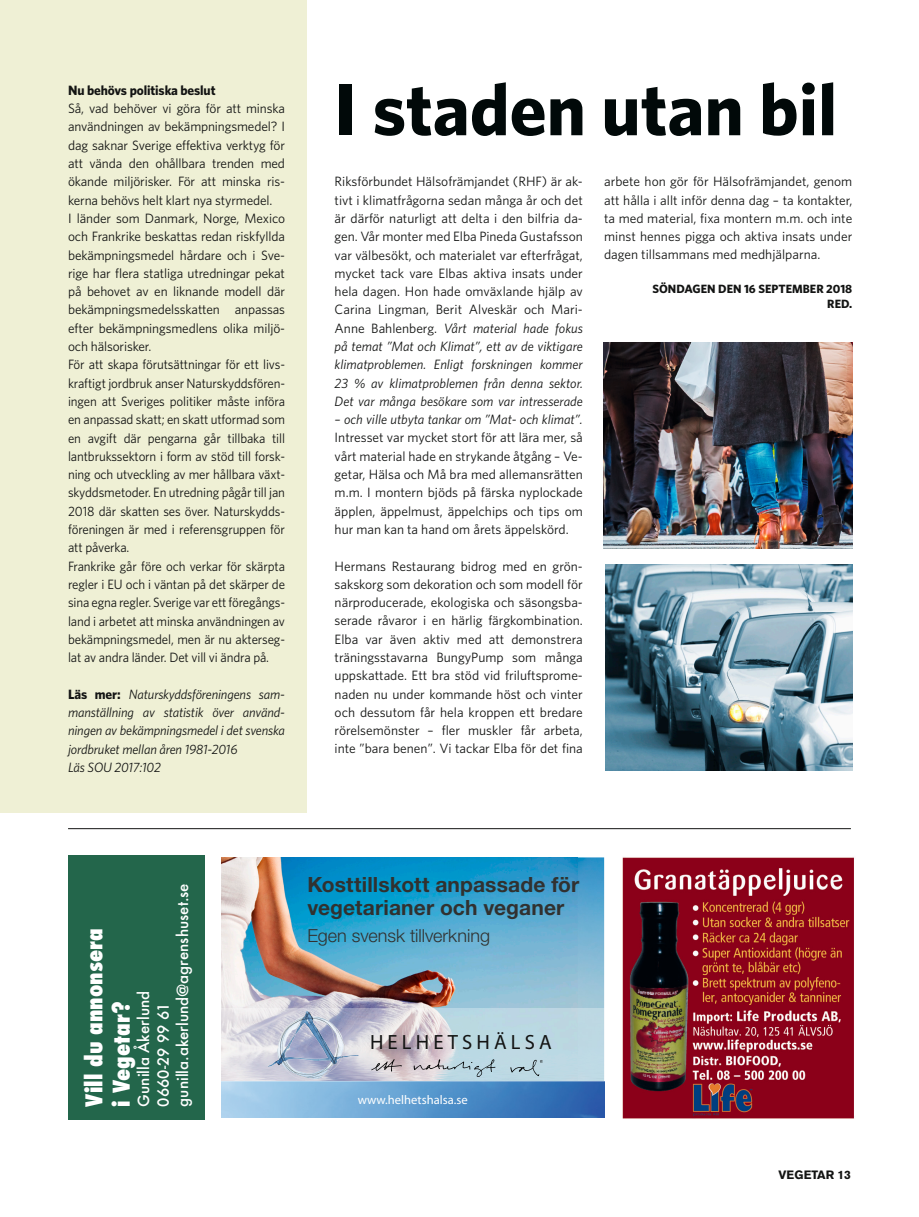
<style>
.page{position:relative;width:919px;height:1217px;background:#fff}
.page>*{position:absolute;margin:0;border:0;box-sizing:border-box;transform-origin:0 0}
.t1{font:700 73.2px "Whitney";color:#010909}
.t2{font:800 condensed 22.5px/27px "Futura";color:#fff}
.t3{font:700 21px/22.5px "Helvetica Neue LT Std";letter-spacing:.005em;color:#313130}
.t4{font:20.7px "Myriad Pro";letter-spacing:.2em;color:#131413}
.t5{font:300 18px "Helvetica Neue LT Std";letter-spacing:-.005em;color:#313130}
.t6{font:500 15px/19.5px "Futura";color:#fff}
.t7{font:13.5px/18.3px "Whitney";letter-spacing:-.01em;color:#131413;text-align:justify}
.t8{font:italic 13.5px/18.3px "Whitney";letter-spacing:-.01em;color:#131413}
.t9{font:700 13.5px "Whitney";letter-spacing:-.01em;color:#131413}
.t10{font:12.6px "Myriad Pro";color:#fff}
.t11{font:700 12px/15px "Whitney";color:#131413;text-align:right}
.t12{font:700 12px "Akzidenz Grotesk BE";color:#131413}
.s1{font-weight:700;font-style:normal}
.s2{font-style:italic}
</style>
<div class="page">
<div style="left:0;top:0;width:306px;height:812px;background:#eff0d5"></div>
<img style="left:221px;top:857px;width:383px;height:151px">
<img style="left:221px;top:1081px;width:383px;height:35px">
<svg style="left:221px;top:1008px;width:383px;height:73px;background:#c9d5de"></svg>
<svg style="left:371px;top:1058px;width:172px;height:19px;background:#bbc5cd"></svg>
<img style="left:267px;top:1010px;width:92px;height:70px">
<hr style="left:68px;top:828px;width:782px;height:1px;background:#131413">
<img style="left:603px;top:342px;width:249px;height:206px">
<img style="left:605px;top:564px;width:247px;height:206px">
<div style="left:68px;top:854px;width:136px;height:264px;background:#23664b"></div>
<img style="left:622px;top:857px;width:232px;height:262px">
<p class="t9" style="left:68px;top:81px;width:149px">Nu behövs politiska beslut</p>
<p class="t7" style="left:68px;top:99px;width:218px;text-align:left">Så, vad behöver vi göra för att minska användningen av bekämpningsmedel? I dag saknar Sverige effektiva verktyg för att vända den ohållbara trenden med ökande miljörisker. För att minska ris&shy;kerna behövs helt klart nya styrmedel.<br>I länder som Danmark, Norge, Mexico och Frankrike beskattas redan riskfyllda bekämpningsmedel hårdare och i Sve&shy;rige har flera statliga utredningar pekat på behovet av en liknande modell där bekämpningsmedelsskatten anpassas efter bekämpningsmedlens olika miljö&shy;och hälsorisker.<br>För att skapa förutsättningar för ett livs&shy;kraftigt jordbruk anser Naturskyddsfören&shy;ingen att Sveriges politiker måste införa en anpassad skatt; en skatt utformad som en avgift där pengarna går tillbaka till lantbrukssektorn i form av stöd till forsk&shy;ning och utveckling av mer hållbara växt&shy;skyddsmetoder. En utredning pågår till jan 2018 där skatten ses över. Naturskydds&shy;föreningen är med i referensgruppen för att påverka.<br>Frankrike går före och verkar för skärpta regler i EU och i väntan på det skärper de sina egna regler. Sverige var ett föregångs&shy;land i arbetet att minska användningen av bekämpningsmedel, men är nu akterseg&shy;lat av andra länder. Det vill vi ändra på.</p>
<p class="t8" style="left:68px;top:684px;width:218px"><span class="s1">Läs mer:</span> Naturskyddsföreningens sam&shy;manställning av statistik över använd&shy;ningen av bekämpningsmedel i det svenska jordbruket mellan åren 1981-2016<br>Läs SOU 2017:102</p>
<h1 class="t1" style="left:334px;top:61px;width:504px">I staden utan bil</h1>
<p class="t7" style="left:334px;top:172px;width:250px">Riksförbundet Hälsofrämjandet (RHF) är ak&shy;tivt i klimatfrågorna sedan många år och det är därför naturligt att delta i den bilfria da&shy;gen. Vår monter med Elba Pineda Gustafsson var välbesökt, och materialet var efterfrågat, mycket tack vare Elbas aktiva insats under hela dagen. Hon hade omväxlande hjälp av Carina Lingman, Berit Alveskär och Mari-Anne Bahlenberg. <span class="s2">Vårt material hade fokus på temat ”Mat och Klimat”, ett av de viktigare klimatproblemen. Enligt forskningen kommer 23 % av klimatproblemen från denna sektor.<br>Det var många besökare som var intresserade</span></p>
<p class="t8" style="left:334px;top:410px;width:250px">– och ville utbyta tankar om ”Mat- och klimat”.</p>
<p class="t7" style="left:334px;top:428px;width:250px">Intresset var mycket stort för att lära mer, så vårt material hade en strykande åtgång – Ve&shy;getar, Hälsa och Må bra med allemansrätten m.m. I montern bjöds på färska nyplockade äpplen, äppelmust, äppelchips och tips om hur man kan ta hand om årets äppelskörd.</p>
<p class="t7" style="left:334px;top:556px;width:250px">Hermans Restaurang bidrog med en grön&shy;sakskorg som dekoration och som modell för närproducerade, ekologiska och säsongsba&shy;serade råvaror i en härlig färgkombination.<br>Elba var även aktiv med att demonstrera träningsstavarna BungyPump som många uppskattade. Ett bra stöd vid friluftsprome&shy;naden nu under kommande höst och vinter och dessutom får hela kroppen ett bredare rörelsemönster – fler muskler får arbeta, inte ”bara benen”. Vi tackar Elba för det fina</p>
<p class="t7" style="left:604px;top:172px;width:250px">arbete hon gör för Hälsofrämjandet, genom att hålla i allt inför denna dag – ta kontakter, ta med material, fixa montern m.m. och inte minst hennes pigga och aktiva insats under dagen tillsammans med medhjälparna.</p>
<p class="t11" style="left:652px;top:281px;width:201px">SÖNDAGEN DEN 16 SEPTEMBER 2018<br>RED.</p>
<p class="t6" style="left:134px;top:1106px;width:225px;rotate:-90deg">Gunilla Åkerlund<br>0660-29 99 61 gunilla.akerlund@agrenshuset.se</p>
<h2 class="t2" style="left:81px;top:1106px;width:180px;rotate:-90deg">Vill du annonsera i Vegetar?</h2>
<h3 class="t3" style="left:307px;top:872px;width:273px">Kosttillskott anpassade för vegetarianer och veganer</h3>
<h3 class="t5" style="left:307px;top:924px;width:184px">Egen svensk tillverkning</h3>
<h3 class="t4" style="left:370px;top:1028px;width:183px">HELHETSHÄLSA</h3>
<p class="t10" style="left:357px;top:1091px;width:111px">www.helhetshalsa.se</p>
<p class="t12" style="left:778px;top:1167px;width:74px">VEGETAR 13</p>
</div>
